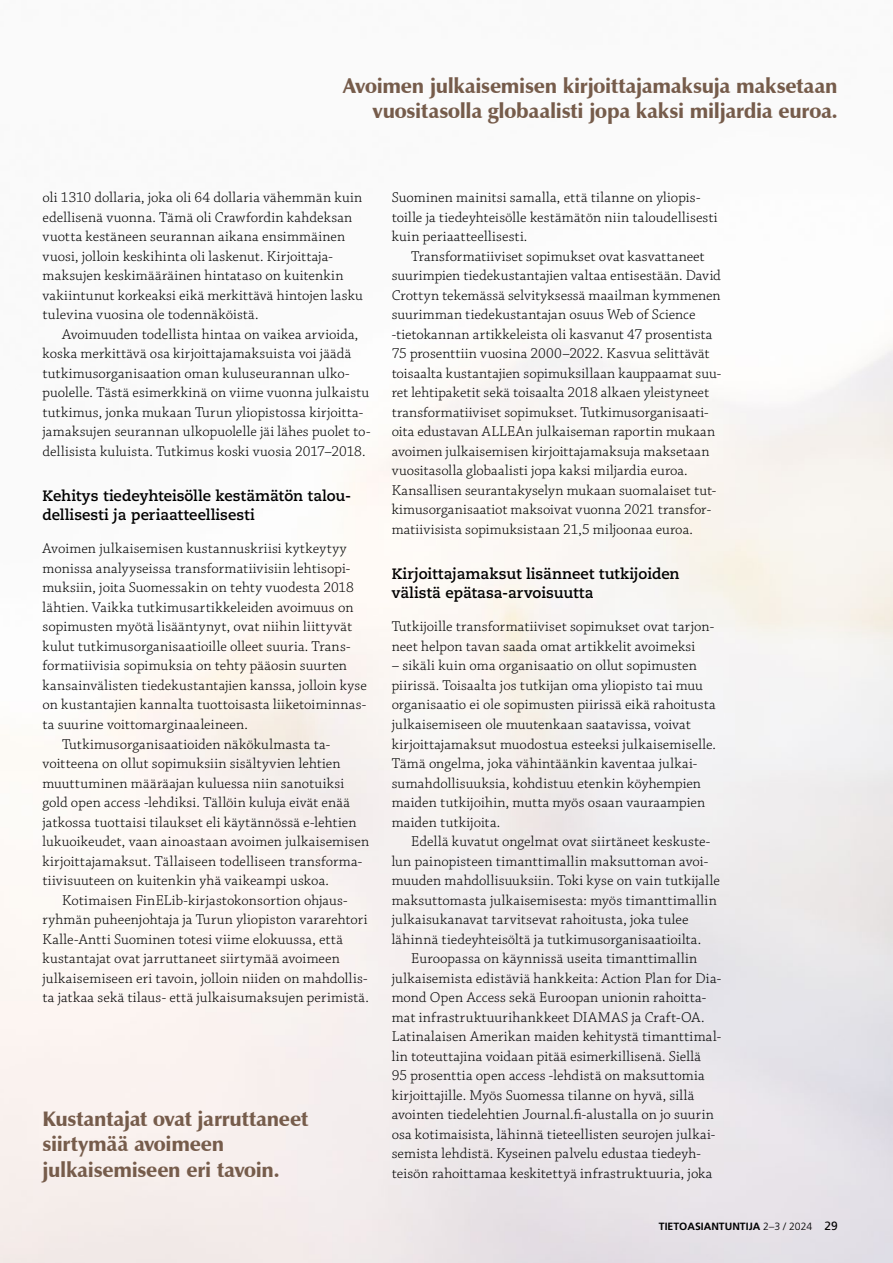
<style>
.page{position:relative;width:893px;height:1263px;background:#fff}
.page>*{position:absolute;margin:0;border:0;box-sizing:border-box;transform-origin:0 0}
.NOSTO{font:900 21px/25.5px "Zapf Humanist 601 BT";letter-spacing:-.015em;color:#765c4b}
.SIS_LEIPIS{font:300 15px/19.5px "Chaparral Pro";letter-spacing:.01em;color:#000}
.LEIPIS{font:300 15px/19.5px "Chaparral Pro";letter-spacing:.01em;color:#000}
.VOTS{font:700 15px/19.5px "Caecilia LT Std";color:#000}
.t1{font:700 10.5px "Frutiger LT Std";color:#000}
.s1{font-weight:300}
.s2{font-weight:400;font-size:12px}
</style>
<div class="page">
<p class="NOSTO" style="left:343px;top:73px;width:496px;text-align:right">Avoimen julkaisemisen kirjoittajamaksuja maksetaan vuositasolla globaalisti jopa kaksi miljardia euroa.</p>
<p class="LEIPIS" style="left:43px;top:189px;width:322px">oli 1310 dollaria, joka oli 64 dollaria vähemmän kuin edellisenä vuonna. Tämä oli Crawfordin kahdeksan vuotta kestäneen seurannan aikana ensimmäinen vuosi, jolloin keskihinta oli laskenut. Kirjoittaja&shy;maksujen keskimääräinen hintataso on kuitenkin vakiintunut korkeaksi eikä merkittävä hintojen lasku tulevina vuosina ole todennäköistä.</p>
<p class="SIS_LEIPIS" style="left:43px;top:325px;width:329px;text-indent:20px">Avoimuuden todellista hintaa on vaikea arvioida, koska merkittävä osa kirjoittajamaksuista voi jäädä tutkimusorganisaation oman kuluseurannan ulko&shy;puolelle. Tästä esimerkkinä on viime vuonna julkaistu tutkimus, jonka mukaan Turun yliopistossa kirjoitta&shy;jamaksujen seurannan ulkopuolelle jäi lähes puolet to&shy;dellisista kuluista. Tutkimus koski vuosia 2017–2018.</p>
<p class="VOTS" style="left:43px;top:486px;width:310px">Kehitys tiedeyhteisölle kestämätön talou&shy;dellisesti ja periaatteellisesti</p>
<p class="LEIPIS" style="left:43px;top:540px;width:326px">Avoimen julkaisemisen kustannuskriisi kytkeytyy monissa analyyseissa transformatiivisiin lehtisopi&shy;muksiin, joita Suomessakin on tehty vuodesta 2018 lähtien. Vaikka tutkimusartikkeleiden avoimuus on sopimusten myötä lisääntynyt, ovat niihin liittyvät kulut tutkimusorganisaatioille olleet suuria. Trans&shy;formatiivisia sopimuksia on tehty pääosin suurten kansainvälisten tiedekustantajien kanssa, jolloin kyse on kustantajien kannalta tuottoisasta liiketoiminnas&shy;ta suurine voittomarginaaleineen.</p>
<p class="SIS_LEIPIS" style="left:43px;top:735px;width:328px;text-indent:20px">Tutkimusorganisaatioiden näkökulmasta ta&shy;voitteena on ollut sopimuksiin sisältyvien lehtien muuttuminen määräajan kuluessa niin sanotuiksi gold open access -lehdiksi. Tällöin kuluja eivät enää jatkossa tuottaisi tilaukset eli käytännössä e-lehtien lukuoikeudet, vaan ainoastaan avoimen julkaisemisen kirjoittajamaksut. Tällaiseen todelliseen transforma&shy;tiivisuuteen on kuitenkin yhä vaikeampi uskoa.</p>
<p class="SIS_LEIPIS" style="left:43px;top:891px;width:328px;text-indent:20px">Kotimaisen FinELib-kirjastokonsortion ohjaus&shy;ryhmän puheenjohtaja ja Turun yliopiston vararehtori Kalle-Antti Suominen totesi viime elokuussa, että kustantajat ovat jarruttaneet siirtymää avoimeen julkaisemiseen eri tavoin, jolloin niiden on mahdollis&shy;ta jatkaa sekä tilaus- että julkaisumaksujen perimistä.</p>
<p class="NOSTO" style="left:43px;top:1106px;width:267px">Kustantajat ovat jarruttaneet siirtymää avoimeen julkaisemiseen eri tavoin.</p>
<p class="SIS_LEIPIS" style="left:392px;top:189px;width:328px">Suominen mainitsi samalla, että tilanne on yliopis&shy;toille ja tiedeyhteisölle kestämätön niin taloudellisesti kuin periaatteellisesti.</p>
<p class="SIS_LEIPIS" style="left:392px;top:247px;width:331px;text-indent:20px">Transformatiiviset sopimukset ovat kasvattaneet suurimpien tiedekustantajien valtaa entisestään. David Crottyn tekemässä selvityksessä maailman kymmenen suurimman tiedekustantajan osuus Web of Science -tietokannan artikkeleista oli kasvanut 47 prosentista 75 prosenttiin vuosina 2000–2022. Kasvua selittävät toisaalta kustantajien sopimuksillaan kauppaamat suu&shy;ret lehtipaketit sekä toisaalta 2018 alkaen yleistyneet transformatiiviset sopimukset. Tutkimusorganisaati&shy;oita edustavan ALLEAn julkaiseman raportin mukaan avoimen julkaisemisen kirjoittajamaksuja maksetaan vuositasolla globaalisti jopa kaksi miljardia euroa.<br>Kansallisen seurantakyselyn mukaan suomalaiset tut&shy;kimusorganisaatiot maksoivat vuonna 2021 transfor&shy;matiivisista sopimuksistaan 21,5 miljoonaa euroa.</p>
<p class="VOTS" style="left:392px;top:564px;width:289px">Kirjoittajamaksut lisänneet tutkijoiden välistä epätasa-arvoisuutta</p>
<p class="LEIPIS" style="left:392px;top:618px;width:324px">Tutkijoille transformatiiviset sopimukset ovat tarjon&shy;neet helpon tavan saada omat artikkelit avoimeksi</p>
<p class="LEIPIS" style="left:392px;top:657px;width:326px">– sikäli kuin oma organisaatio on ollut sopimusten piirissä. Toisaalta jos tutkijan oma yliopisto tai muu organisaatio ei ole sopimusten piirissä eikä rahoitusta julkaisemiseen ole muutenkaan saatavissa, voivat kirjoittajamaksut muodostua esteeksi julkaisemiselle.<br>Tämä ongelma, joka vähintäänkin kaventaa julkai&shy;sumahdollisuuksia, kohdistuu etenkin köyhempien maiden tutkijoihin, mutta myös osaan vauraampien maiden tutkijoita.</p>
<p class="SIS_LEIPIS" style="left:392px;top:832px;width:330px;text-indent:20px">Edellä kuvatut ongelmat ovat siirtäneet keskuste&shy;lun painopisteen timanttimallin maksuttoman avoi&shy;muuden mahdollisuuksiin. Toki kyse on vain tutkijalle maksuttomasta julkaisemisesta: myös timanttimallin julkaisukanavat tarvitsevat rahoitusta, joka tulee lähinnä tiedeyhteisöltä ja tutkimusorganisaatioilta.</p>
<p class="SIS_LEIPIS" style="left:392px;top:949px;width:331px;text-indent:20px">Euroopassa on käynnissä useita timanttimallin julkaisemista edistäviä hankkeita: Action Plan for Dia&shy;mond Open Access sekä Euroopan unionin rahoitta&shy;mat infrastruktuurihankkeet DIAMAS ja Craft-OA.<br>Latinalaisen Amerikan maiden kehitystä timanttimal&shy;lin toteuttajina voidaan pitää esimerkillisenä. Siellä<br>95 prosenttia open access -lehdistä on maksuttomia kirjoittajille. Myös Suomessa tilanne on hyvä, sillä avointen tiedelehtien Journal.fi-alustalla on jo suurin osa kotimaisista, lähinnä tieteellisten seurojen julkai&shy;semista lehdistä. Kyseinen palvelu edustaa tiedeyh&shy;teisön rahoittamaa keskitettyä infrastruktuuria, joka</p>
<p class="t1" style="left:659px;top:1220px;width:180px">TIETOASIANTUNTIJA <span class="s1">2–3 / 2024</span> <span class="s2">29</span></p>
</div>
